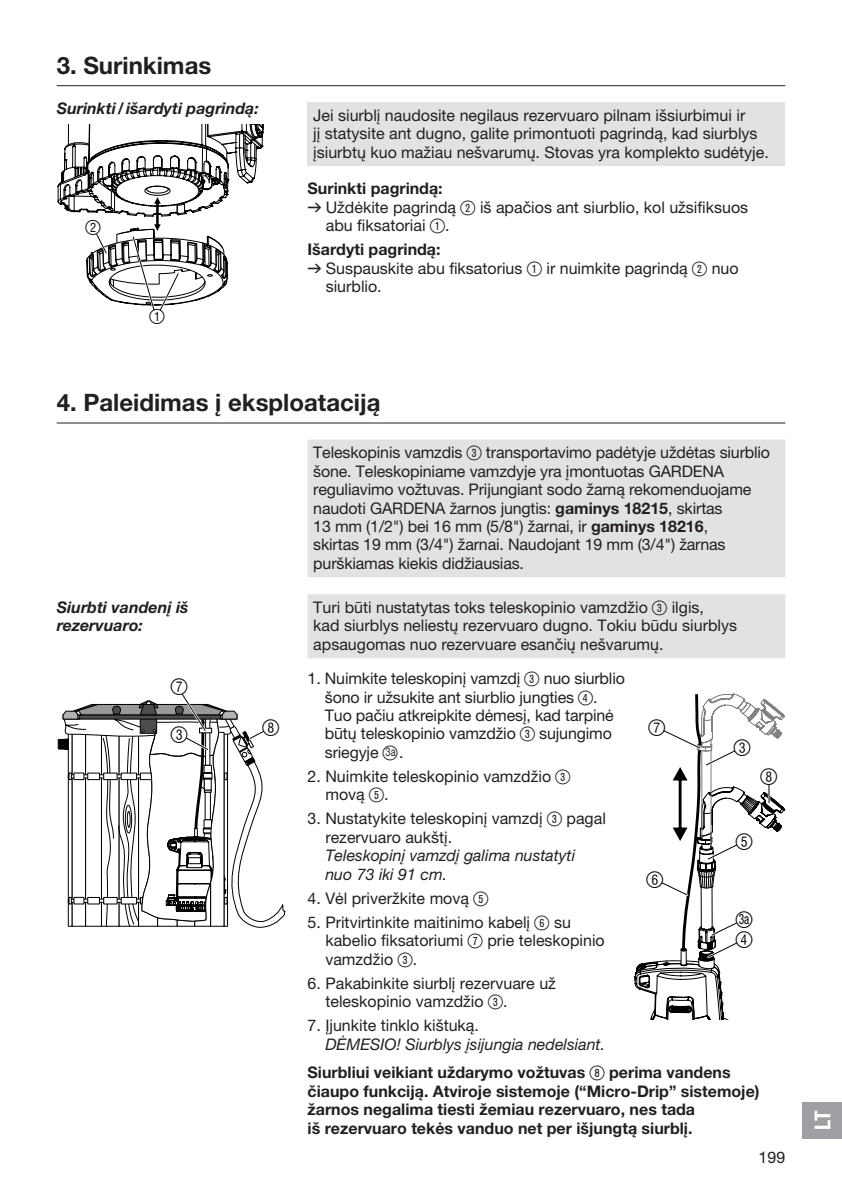
<style>
.page{position:relative;width:842px;height:1191px;background:#fff}
.page>*{position:absolute;margin:0;border:0;box-sizing:border-box;transform-origin:0 0}
.t1{font:700 24px "GARDENA Pro";color:#231f20}
.t2{font:22px/48px "Ziffern";color:#000}
.t3{font:22px "GARDENA Pro Bo Cond";color:#fff}
.t4{font:19.8px "Ziffern";color:#000}
.t5{font:16px/18.4px "GARDENA Pro";color:#231f20}
.t6{font:700 16px/18.4px "GARDENA Pro";color:#231f20}
.t7{font:italic 16px/18.4px "GARDENA Pro";color:#231f20}
.t8{font:italic 700 16px/18.4px "GARDENA Pro";color:#231f20}
.t9{font:condensed 14.2px "GARDENA Pro";color:#000;scale:.81 1}
.s1{font-family:"Formdruck"}
.s2{font-family:"Ziffernim Kreisund Quadrat BQ";font-size:20px}
.s3{font-weight:700}
.s4{font-size:12px}
.s5{font-family:"Ziffern";font-stretch:normal;font-size:22px}
.s6{font-family:"Ziffernim Kreisund Quadrat BQ";font-weight:400;font-size:20px}
</style>
<div class="page">
<div style="left:308px;top:102px;width:477px;height:64px;background:#e1e2e4"></div>
<hr style="left:57px;top:85px;width:728px;height:1px;background:#231f20">
<svg style="left:57px;top:125px;width:207px;height:186px"></svg>
<svg style="left:308px;top:439px;width:477px;height:219px;background:#e3e4e6"></svg>
<hr style="left:57px;top:422px;width:728px;height:1px;background:#231f20">
<svg style="left:58px;top:694px;width:228px;height:233px"></svg>
<svg style="left:634px;top:693px;width:151px;height:326px"></svg>
<div style="left:802px;top:1102px;width:40px;height:36px;background:#9d9fa2"></div>
<h1 class="t1" style="left:57px;top:50px;width:156px">3. Surinkimas</h1>
<p class="t8" style="left:57px;top:98px;width:204px">Surinkti/išardyti pagrindą:</p>
<p class="t4" style="left:86px;top:217px;width:17px">2</p>
<p class="t4" style="left:149px;top:306px;width:17px">1</p>
<p class="t5" style="left:313px;top:106px;width:457px">Jei siurblį naudosite negilaus rezervuaro pilnam išsiurbimui ir<br>jį statysite ant dugno, galite primontuoti pagrindą, kad siurblys įsiurbtų kuo mažiau nešvarumų. Stovas yra komplekto sudėtyje.</p>
<p class="t6" style="left:308px;top:179px;width:137px">Surinkti pagrindą:</p>
<p class="t5" style="left:308px;top:198px;width:442px"><span class="s1">v</span> Uždėkite pagrindą <span class="s2">2</span> iš apačios ant siurblio, kol užsifiksuos</p>
<p class="t5" style="left:326px;top:216px;width:125px">abu fiksatoriai <span class="s2">1</span>.</p>
<p class="t6" style="left:308px;top:240px;width:134px">Išardyti pagrindą:</p>
<p class="t5" style="left:308px;top:259px;width:433px"><span class="s1">v</span> Suspauskite abu fiksatorius <span class="s2">1</span> ir nuimkite pagrindą <span class="s2">2</span> nuo</p>
<p class="t5" style="left:326px;top:277px;width:57px">siurblio.</p>
<h1 class="t1" style="left:57px;top:388px;width:325px">4. Paleidimas į eksploataciją</h1>
<p class="t5" style="left:313px;top:443px;width:458px">Teleskopinis vamzdis <span class="s2">3</span> transportavimo padėtyje uždėtas siurblio šone. Teleskopiniame vamzdyje yra įmontuotas GARDENA reguliavimo vožtuvas. Prijungiant sodo žarną rekomenduojame naudoti GARDENA žarnos jungtis: <span class="s3">gaminys 18215</span>, skirtas<br>13 mm (1/2") bei 16 mm (5/8") žarnai, ir <span class="s3">gaminys 18216</span>,<br>skirtas 19 mm (3/4") žarnai. Naudojant 19 mm (3/4") žarnas purškiamas kiekis didžiausias.</p>
<p class="t8" style="left:57px;top:597px;width:133px">Siurbti vandenį iš rezervuaro:</p>
<p class="t5" style="left:313px;top:598px;width:425px">Turi būti nustatytas toks teleskopinio vamzdžio <span class="s2">3</span> ilgis,<br>kad siurblys neliestų rezervuaro dugno. Tokiu būdu siurblys apsaugomas nuo rezervuare esančių nešvarumų.</p>
<p class="t5" style="left:325px;top:669px;width:302px;text-indent:-17px">1. Nuimkite teleskopinį vamzdį <span class="s2">3</span> nuo siurblio šono ir užsukite ant siurblio jungties <span class="s2">4</span>.<br>Tuo pačiu atkreipkite dėmesį, kad tarpinė būtų teleskopinio vamzdžio <span class="s2">3</span> sujungimo sriegyje <span class="s2">ß</span><span class="s4">3a</span> .</p>
<p class="t5" style="left:325px;top:767px;width:247px;text-indent:-18px">2. Nuimkite teleskopinio vamzdžio <span class="s2">3 </span>movą <span class="s2">5</span>.</p>
<p class="t5" style="left:325px;top:809px;width:282px;text-indent:-18px">3. Nustatykite teleskopinį vamzdį <span class="s2">3</span> pagal rezervuaro aukštį.</p>
<p class="t7" style="left:325px;top:846px;width:251px">Teleskopinį vamzdį galima nustatyti nuo 73 iki 91 cm.</p>
<p class="t5" style="left:308px;top:888px;width:182px">4. Vėl priveržkite movą <span class="s2">5</span></p>
<p class="t5" style="left:325px;top:912px;width:281px;text-indent:-18px">5. Pritvirtinkite maitinimo kabelį <span class="s2">6</span> su kabelio fiksatoriumi <span class="s2">7</span> prie teleskopinio vamzdžio <span class="s2">3</span>.</p>
<p class="t5" style="left:325px;top:973px;width:232px;text-indent:-18px">6. Pakabinkite siurblį rezervuare už teleskopinio vamzdžio <span class="s2">3</span>.</p>
<p class="t5" style="left:308px;top:1016px;width:173px">7. Įjunkite tinklo kištuką.</p>
<p class="t7" style="left:325px;top:1034px;width:281px">DĖMESIO! Siurblys įsijungia nedelsiant.</p>
<h2 class="t2" style="left:171px;top:663px;width:19px">7<br>3</h2>
<h2 class="t2" style="left:649px;top:704px;width:19px">7</h2>
<h2 class="t2" style="left:263px;top:705px;width:19px">8</h2>
<h2 class="t2" style="left:734px;top:724px;width:19px">3</h2>
<h2 class="t2" style="left:760px;top:753px;width:19px">8</h2>
<h2 class="t2" style="left:736px;top:818px;width:19px">5</h2>
<h2 class="t2" style="left:647px;top:856px;width:19px">6</h2>
<p class="t9" style="left:736px;top:910px;width:23px"><span class="s5">z</span>3 a</p>
<h2 class="t2" style="left:736px;top:916px;width:19px">4</h2>
<p class="t6" style="left:308px;top:1063px;width:454px">Siurbliui veikiant uždarymo vožtuvas <span class="s6">8</span> perima vandens čiaupo funkciją. Atviroje sistemoje (“Micro-Drip” sistemoje) žarnos negalima tiesti žemiau rezervuaro, nes tada<br>iš rezervuaro tekės vanduo net per išjungtą siurblį.</p>
<p class="t5" style="left:759px;top:1147px;width:28px">199</p>
<h2 class="t3" style="left:809px;top:1129px;width:21px;rotate:-90deg">LT</h2>
</div>
